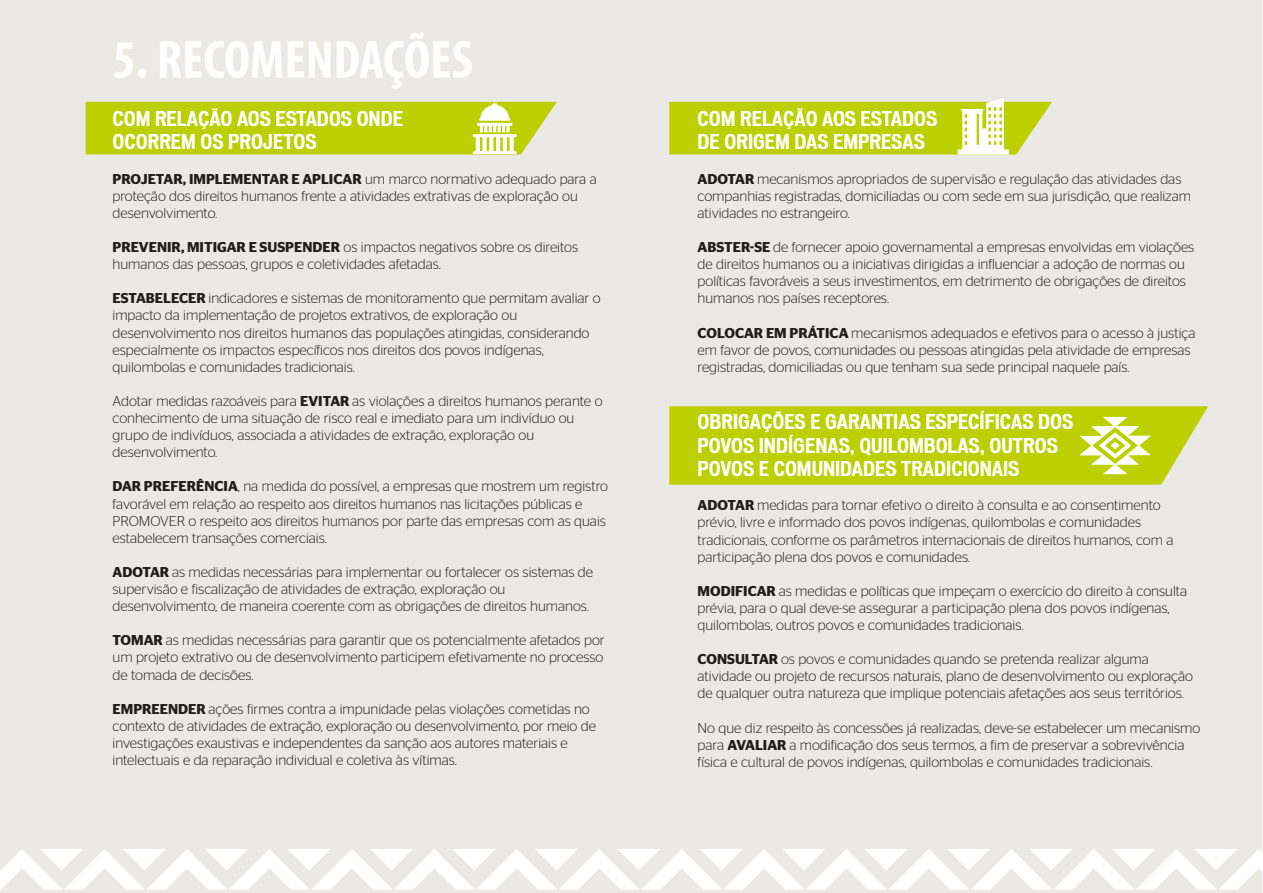
<style>
.page{position:relative;width:1263px;height:893px;background:#fff}
.page>*{position:absolute;margin:0;border:0;box-sizing:border-box;transform-origin:0 0}
.t1{font:700 condensed 54px "Myriad Pro";color:#fff}
.t2{font:700 condensed 19.5px/23.4px "Vonnes";color:#fff}
.t3{font:300 14.25px/17.1px "Stag Sans";color:#1d1d1b}
.s1{font-weight:600}
</style>
<div class="page">
<div style="left:0;top:0;width:1262px;height:893px;background:#ebe9e6"></div>
<svg style="left:0;top:849px;width:1262px;height:41px"></svg>
<svg style="left:86px;top:99px;width:471px;height:56px;background:#c3d321"></svg>
<svg style="left:669px;top:98px;width:383px;height:57px;background:#c6d52f"></svg>
<svg style="left:669px;top:406px;width:539px;height:79px;background:#c0d215"></svg>
<svg style="left:1110px;top:442px;width:10px;height:7px"></svg>
<h1 class="t1" style="left:112px;top:26px;width:362px">5. RECOMENDAÇÕES</h1>
<h2 class="t2" style="left:112px;top:107px;width:292px">COM RELAÇÃO AOS ESTADOS ONDE<br>OCORREM OS PROJETOS</h2>
<p class="t3" style="left:112px;top:170px;width:486px"><span class="s1">PROJETAR, IMPLEMENTAR E APLICAR</span> um marco normativo adequado para a proteção dos direitos humanos frente a atividades extrativas de exploração ou desenvolvimento.</p>
<p class="t3" style="left:112px;top:238px;width:467px"><span class="s1">PREVENIR, MITIGAR E SUSPENDER</span> os impactos negativos sobre os direitos humanos das pessoas, grupos e coletividades afetadas.</p>
<p class="t3" style="left:112px;top:290px;width:490px"><span class="s1">ESTABELECER</span> indicadores e sistemas de monitoramento que permitam avaliar o impacto da implementação de projetos extrativos, de exploração ou desenvolvimento nos direitos humanos das populações atingidas, considerando especialmente os impactos específicos nos direitos dos povos indígenas, quilombolas e comunidades tradicionais.</p>
<p class="t3" style="left:112px;top:392px;width:491px">Adotar medidas razoáveis para <span class="s1">EVITAR</span> as violações a direitos humanos perante o conhecimento de uma situação de risco real e imediato para um indivíduo ou grupo de indivíduos, associada a atividades de extração, exploração ou desenvolvimento.</p>
<p class="t3" style="left:112px;top:478px;width:497px"><span class="s1">DAR PREFERÊNCIA</span>, na medida do possível, a empresas que mostrem um registro favorável em relação ao respeito aos direitos humanos nas licitações públicas e PROMOVER o respeito aos direitos humanos por parte das empresas com as quais estabelecem transações comerciais.</p>
<p class="t3" style="left:112px;top:563px;width:482px"><span class="s1">ADOTAR</span> as medidas necessárias para implementar ou fortalecer os sistemas de supervisão e fiscalização de atividades de extração, exploração ou desenvolvimento, de maneira coerente com as obrigações de direitos humanos.</p>
<p class="t3" style="left:112px;top:632px;width:494px;text-align:justify"><span class="s1">TOMAR</span> as medidas necessárias para garantir que os potencialmente afetados por um projeto extrativo ou de desenvolvimento participem efetivamente no processo de tomada de decisões.</p>
<p class="t3" style="left:112px;top:700px;width:485px"><span class="s1">EMPREENDER</span> ações firmes contra a impunidade pelas violações cometidas no contexto de atividades de extração, exploração ou desenvolvimento, por meio de investigações exaustivas e independentes da sanção aos autores materiais e intelectuais e da reparação individual e coletiva às vítimas.</p>
<h2 class="t2" style="left:697px;top:107px;width:241px">COM RELAÇÃO AOS ESTADOS<br>DE ORIGEM DAS EMPRESAS</h2>
<p class="t3" style="left:697px;top:170px;width:495px"><span class="s1">ADOTAR</span> mecanismos apropriados de supervisão e regulação das atividades das companhias registradas, domiciliadas ou com sede em sua jurisdição, que realizam atividades no estrangeiro.</p>
<p class="t3" style="left:697px;top:238px;width:498px"><span class="s1">ABSTER-SE</span> de fornecer apoio governamental a empresas envolvidas em violações de direitos humanos ou a iniciativas dirigidas a influenciar a adoção de normas ou políticas favoráveis a seus investimentos, em detrimento de obrigações de direitos humanos nos países receptores.</p>
<p class="t3" style="left:697px;top:324px;width:499px"><span class="s1">COLOCAR EM PRÁTICA</span> mecanismos adequados e efetivos para o acesso à justiça em favor de povos, comunidades ou pessoas atingidas pela atividade de empresas registradas, domiciliadas ou que tenham sua sede principal naquele país.</p>
<h2 class="t2" style="left:697px;top:410px;width:377px">OBRIGAÇÕES E GARANTIAS ESPECÍFICAS DOS<br>POVOS INDÍGENAS, QUILOMBOLAS, OUTROS<br>POVOS E COMUNIDADES TRADICIONAIS</h2>
<p class="t3" style="left:697px;top:497px;width:477px"><span class="s1">ADOTAR</span> medidas para tornar efetivo o direito à consulta e ao consentimento prévio, livre e informado dos povos indígenas, quilombolas e comunidades tradicionais, conforme os parâmetros internacionais de direitos humanos, com a participação plena dos povos e comunidades.</p>
<p class="t3" style="left:697px;top:582px;width:491px"><span class="s1">MODIFICAR</span> as medidas e políticas que impeçam o exercício do direito à consulta prévia, para o qual deve-se assegurar a participação plena dos povos indígenas, quilombolas, outros povos e comunidades tradicionais.</p>
<p class="t3" style="left:697px;top:651px;width:497px"><span class="s1">CONSULTAR</span> os povos e comunidades quando se pretenda realizar alguma atividade ou projeto de recursos naturais, plano de desenvolvimento ou exploração de qualquer outra natureza que implique potenciais afetações aos seus territórios.</p>
<p class="t3" style="left:697px;top:719px;width:504px">No que diz respeito às concessões já realizadas, deve-se estabelecer um mecanismo para <span class="s1">AVALIAR</span> a modificação dos seus termos, a fim de preservar a sobrevivência física e cultural de povos indígenas, quilombolas e comunidades tradicionais.</p>
</div>
